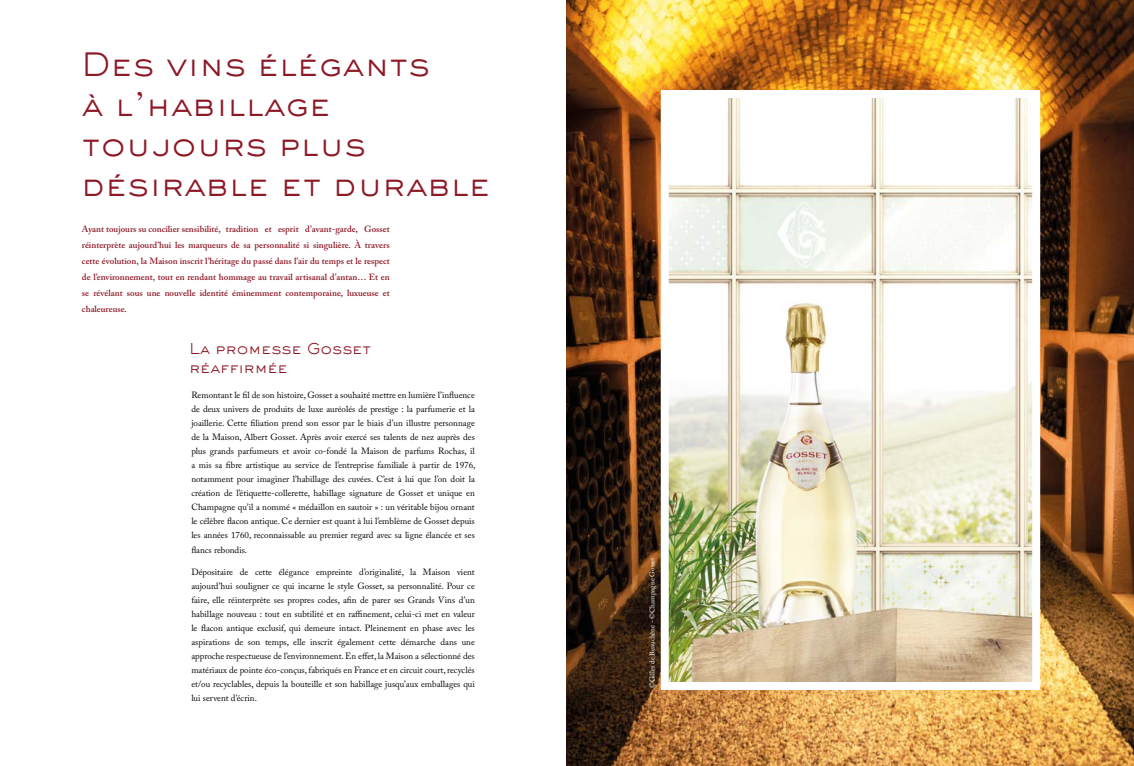
<style>
.page{position:relative;width:1134px;height:766px;background:#fff}
.page>*{position:absolute;margin:0;border:0;box-sizing:border-box;transform-origin:0 0}
.t1{font:300 31.6px/39.8px "Sackers Gothic Std";color:#8d1826}
.t2{font:300 14.7px/18.5px "Sackers Gothic Std";color:#8d1826}
.t3{font:9px/14px "Adobe Caslon Pro";color:#000;text-align:justify}
.t4{font:600 9px/16px "Adobe Caslon Pro";color:#8d1826;text-align:justify}
.t5{font:7px "Adobe Caslon Pro";color:#fff}
</style>
<div class="page">
<img style="left:567px;top:0;width:567px;height:765px">
<img style="left:670px;top:99px;width:361px;height:581px">
<div style="left:661px;top:90px;width:379px;height:599px;border:8px solid #fff"></div>
<h1 class="t1" style="left:82px;top:44px;width:411px">Des vins élégants<br>à l’habillage toujours plus désirable et durable</h1>
<p class="t4" style="left:82px;top:221px;width:309px">Ayant toujours su concilier sensibilité, tradition et esprit d’avant-garde, Gosset réinterprète aujourd’hui les marqueurs de sa personnalité si singulière. À travers cette évolution, la Maison inscrit l’héritage du passé dans l’air du temps et le respect de l’environnement, tout en rendant hommage au travail artisanal d’antan… Et en se révélant sous une nouvelle identité éminemment contemporaine, luxueuse et chaleureuse.</p>
<h2 class="t2" style="left:189px;top:339px;width:183px">La promesse Gosset réaffirmée</h2>
<p class="t3" style="left:191px;top:388px;width:286px">Remontant le fil de son histoire, Gosset a souhaité mettre en lumière l’influence de deux univers de produits de luxe auréolés de prestige : la parfumerie et la joaillerie. Cette filiation prend son essor par le biais d’un illustre personnage de la Maison, Albert Gosset. Après avoir exercé ses talents de nez auprès des plus grands parfumeurs et avoir co-fondé la Maison de parfums Rochas, il a mis sa fibre artistique au service de l’entreprise familiale à partir de 1976, notamment pour imaginer l’habillage des cuvées. C’est à lui que l’on doit la création de l’étiquette-collerette, habillage signature de Gosset et unique en Champagne qu’il a nommé « médaillon en sautoir » : un véritable bijou ornant le célèbre flacon antique. Ce dernier est quant à lui l’emblème de Gosset depuis les années 1760, reconnaissable au premier regard avec sa ligne élancée et ses flancs rebondis.</p>
<p class="t3" style="left:191px;top:564px;width:285px">Dépositaire de cette élégance empreinte d’originalité, la Maison vient aujourd’hui souligner ce qui incarne le style Gosset, sa personnalité. Pour ce faire, elle réinterprète ses propres codes, afin de parer ses Grands Vins d’un habillage nouveau : tout en subtilité et en raffinement, celui-ci met en valeur le flacon antique exclusif, qui demeure intact. Pleinement en phase avec les aspirations de son temps, elle inscrit également cette démarche dans une approche respectueuse de l’environnement. En effet, la Maison a sélectionné des matériaux de pointe éco-conçus, fabriqués en France et en circuit court, recyclés et/ou recyclables, depuis la bouteille et son habillage jusqu’aux emballages qui lui servent d’écrin.</p>
<p class="t5" style="left:648px;top:688px;width:132px;rotate:-90deg">©Gilles de Beauchêne - ©Champagne Gosset</p>
</div>
